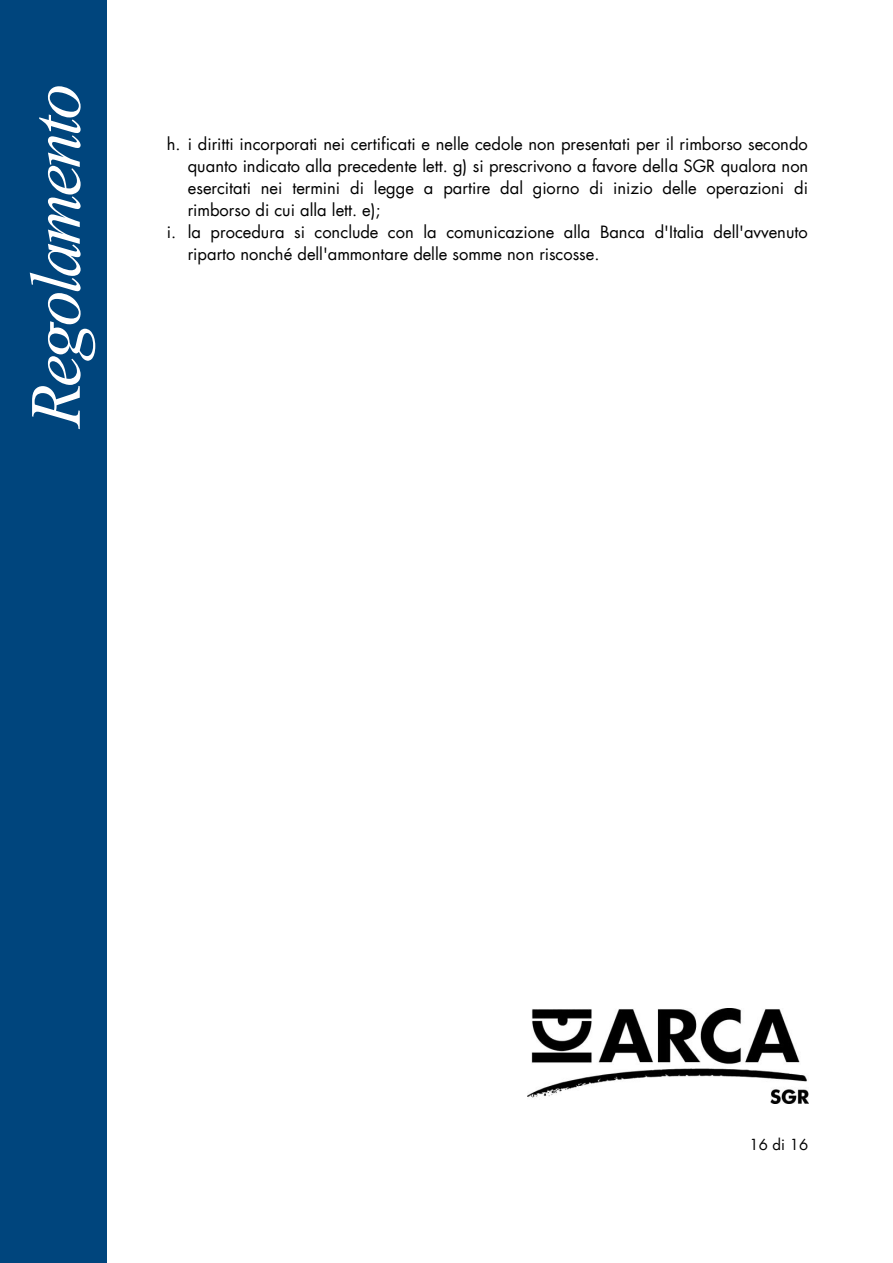
<style>
.page{position:relative;width:893px;height:1263px;background:#fff}
.page>*{position:absolute;margin:0;border:0;box-sizing:border-box;transform-origin:0 0}
.t1{font:italic 72px "Times New Roman";letter-spacing:-.05em;color:#fff}
.t2{font:16.5px "Futura LT";color:#000}
.t3{font:15px "Futura LT";color:#000}
</style>
<div class="page">
<img style="left:528px;top:1008px;width:280px;height:96px">
<div style="left:0;top:0;width:106px;height:1263px;background:#00457d"></div>
<h1 class="t1" style="left:6px;top:428px;width:345px;rotate:-90deg">Regolamento</h1>
<p class="t2" style="left:167px;top:133px;width:643px">h. i diritti incorporati nei certificati e nelle cedole non presentati per il rimborso secondo</p>
<p class="t2" style="left:188px;top:155px;width:622px">quanto indicato alla precedente lett. g) si prescrivono a favore della SGR qualora non</p>
<p class="t2" style="left:188px;top:177px;width:622px">esercitati nei termini di legge a partire dal giorno di inizio delle operazioni di</p>
<p class="t2" style="left:188px;top:199px;width:194px">rimborso di cui alla lett. e);</p>
<p class="t2" style="left:167px;top:221px;width:643px">i. la procedura si conclude con la comunicazione alla Banca d'Italia dell'avvenuto</p>
<p class="t2" style="left:188px;top:243px;width:413px">riparto nonché dell'ammontare delle somme non riscosse.</p>
<p class="t3" style="left:749px;top:1135px;width:60px">16 di 16</p>
</div>
